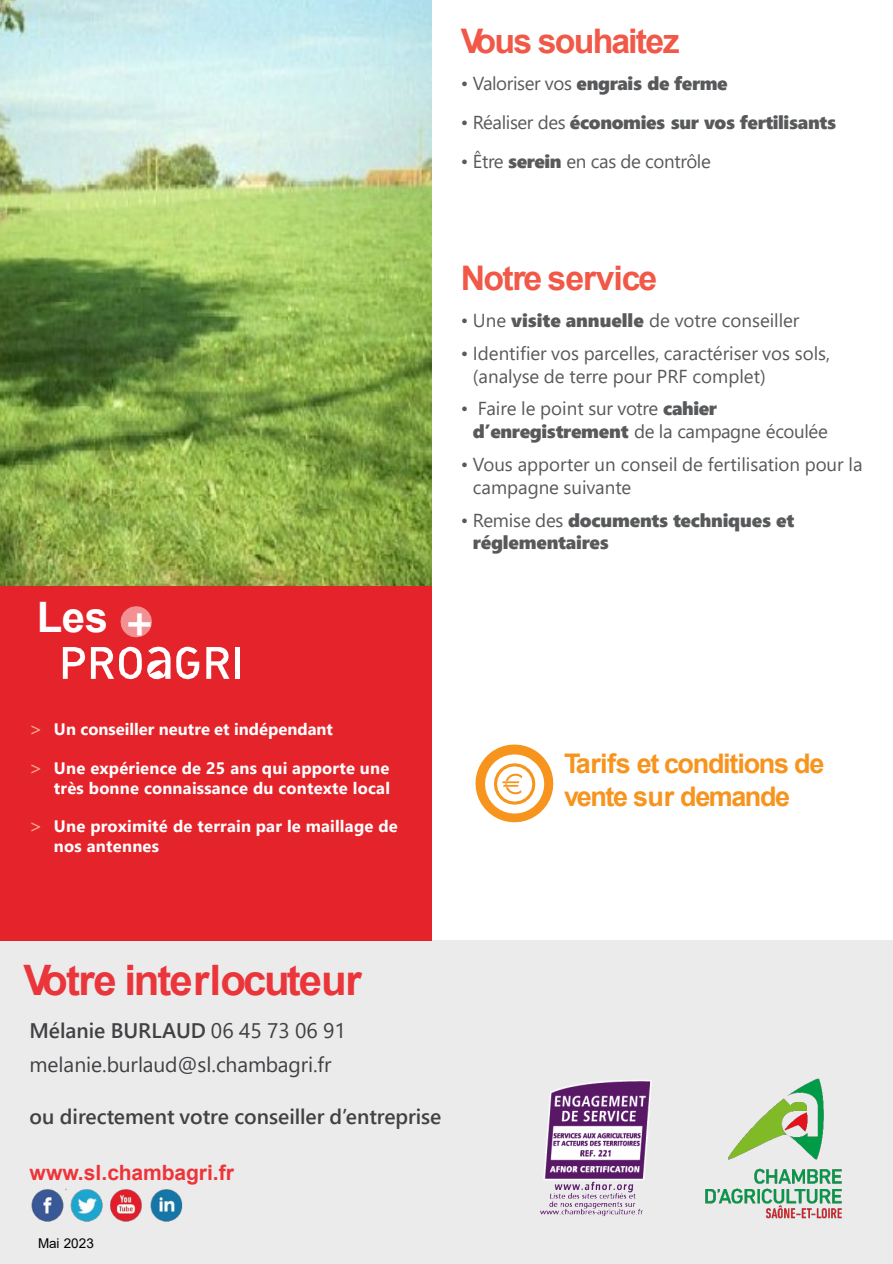
<style>
.page{position:relative;width:893px;height:1264px;background:#fff}
.page>*{position:absolute;margin:0;border:0;box-sizing:border-box;transform-origin:0 0}
.t1{font:700 42px "Arial";letter-spacing:-.045em;color:#ea363b}
.t2{font:700 42px "Arial";color:#fff}
.t3{font:700 33.9px "Arial";letter-spacing:-.05em;color:#f15847}
.t4{font:700 27px "Arial";letter-spacing:-.045em;color:#f7941d}
.t5{font:600 21px "Segoe UI";color:#414042}
.t6{font:21px "Segoe UI";letter-spacing:-.005em;color:#414042}
.t7{font:700 21px "Arial";color:#ee3439}
.t8{font:18.75px/22.5px "Segoe UI";color:#58595b}
.t9{font:18.75px/22.5px "Segoe UI Black";letter-spacing:-.015em;color:#58595b}
.t10{font:18.75px/22.5px "Segoe UI";letter-spacing:-.02em;color:#58595b}
.t11{font:700 16.5px/19.8px "Segoe UI";letter-spacing:.01em;color:#fff;text-align:right}
.t12{font:13.5px "Arial";letter-spacing:.005em;color:#000}
.s1{font-family:"Tahoma";font-weight:400;color:#f8a993}
.s2{font-family:"Segoe UI"}
.s3{font-family:"Segoe UI Black"}
.s4{font-weight:400}
</style>
<div class="page">
<div style="left:0;top:940px;width:892px;height:323px;background:#ebebec"></div>
<div style="left:0;top:586px;width:431px;height:354px;background:#e5232a"></div>
<svg style="left:475px;top:744px;width:78px;height:78px"></svg>
<svg style="left:120px;top:606px;width:32px;height:31px"></svg>
<svg style="left:63px;top:647px;width:22px;height:31px"></svg>
<svg style="left:91px;top:646px;width:79px;height:33px"></svg>
<svg style="left:176px;top:646px;width:23px;height:33px"></svg>
<svg style="left:206px;top:647px;width:23px;height:31px"></svg>
<div style="left:235px;top:647px;width:5px;height:31px;background:#fff"></div>
<img style="left:31px;top:1189px;width:152px;height:33px">
<img style="left:540px;top:1080px;width:112px;height:137px">
<img style="left:705px;top:1078px;width:138px;height:141px">
<img style="left:0;top:0;width:431px;height:586px">
<p class="t2" style="left:37px;top:587px;width:119px">Les <sub>+</sub></p>
<p class="t11" style="left:30px;top:718px;width:304px"><span class="s1">&gt;</span> Un conseiller neutre et indépendant</p>
<p class="t11" style="left:30px;top:757px;width:361px"><span class="s1">&gt;</span> Une expérience de 25 ans qui apporte une très bonne connaissance du contexte local</p>
<p class="t11" style="left:54px;top:814px;width:345px;text-align:left;text-indent:-24px"><span class="s1">&gt;</span> Une proximité de terrain par le maillage de nos antennes</p>
<p class="t3" style="left:460px;top:17px;width:220px">Vous souhaitez</p>
<p class="t9" style="left:460px;top:71px;width:268px"><span class="s2">• Valoriser vos</span> engrais de ferme</p>
<p class="t9" style="left:460px;top:110px;width:377px"><span class="s2">• Réaliser des</span> économies sur vos fertilisants</p>
<p class="t10" style="left:460px;top:148px;width:252px">• Être <span class="s3">serein</span> en cas de contrôle</p>
<p class="t3" style="left:460px;top:254px;width:198px">Notre service</p>
<p class="t8" style="left:460px;top:307px;width:340px">• Une <span class="s3">visite annuelle</span> de votre conseiller</p>
<p class="t8" style="left:473px;top:340px;width:359px;text-indent:-12px">• Identifier vos parcelles, caractériser vos sols, (analyse de terre pour PRF complet)</p>
<p class="t10" style="left:473px;top:396px;width:356px;text-indent:-12px">• Faire le point sur votre <span class="s3">cahier d’enregistrement</span> de la campagne écoulée</p>
<p class="t8" style="left:473px;top:451px;width:391px;text-indent:-12px">• Vous apporter un conseil de fertilisation pour la campagne suivante</p>
<p class="t9" style="left:473px;top:507px;width:323px;text-indent:-12px"><span class="s2">• Remise des</span> documents techniques et réglementaires</p>
<p class="t4" style="left:564px;top:743px;width:261px">Tarifs et conditions de</p>
<p class="t4" style="left:564px;top:777px;width:227px">vente sur demande</p>
<p class="t1" style="left:24px;top:950px;width:339px">Votre interlocuteur</p>
<p class="t5" style="left:29px;top:1010px;width:318px">Mélanie BURLAUD <span class="s4">06 45 73 06 91</span></p>
<p class="t6" style="left:29px;top:1044px;width:303px">melanie.burlaud@sl.chambagri.fr</p>
<p class="t5" style="left:29px;top:1096px;width:413px">ou directement votre conseiller d’entreprise</p>
<p class="t7" style="left:30px;top:1157px;width:206px">www.sl.chambagri.fr</p>
<p class="t12" style="left:38px;top:1233px;width:57px">Mai 2023</p>
</div>
